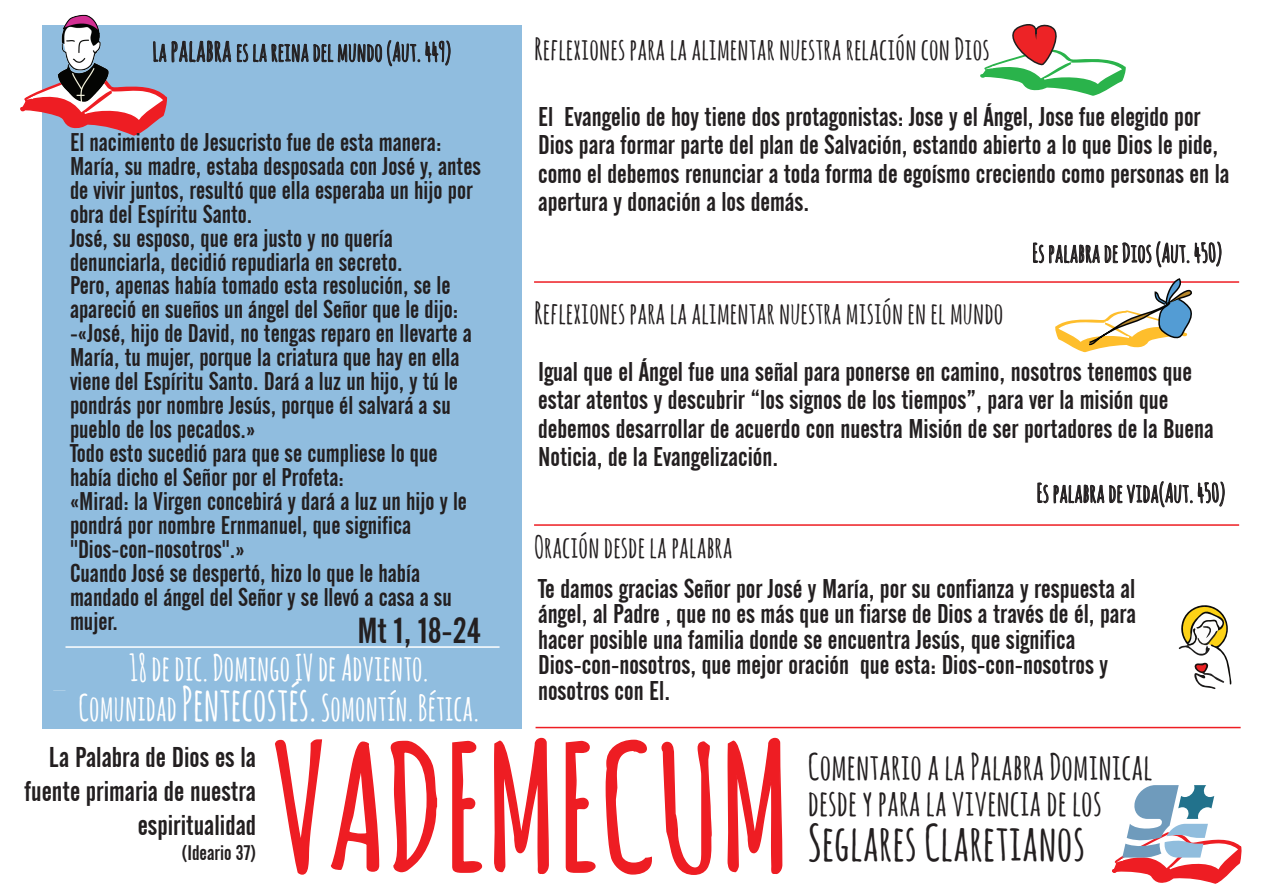
<style>
.page{position:relative;width:1263px;height:893px;background:#fff}
.page>*{position:absolute;margin:0;border:0;box-sizing:border-box;transform-origin:0 0}
.t1{font:700 171px "Amatic SC";color:#ee1d23}
.t2{font:700 49.5px "Amatic SC";color:#231f20}
.t3{font:700 36px/39.3px "Amatic SC";color:#fff;text-align:center;scale:.9 1}
.t4{font:700 36px/36px "Amatic SC";color:#231f20}
.t5{font:36px "Alternate Gothic No 2 BT";color:#231f20}
.t6{font:700 30px "Amatic SC";color:#231f20}
.t7{font:28.5px/34.2px "Alternate Gothic No 2 BT";color:#231f20;text-align:right}
.t8{font:27px/28.5px "Alternate Gothic No 2 BT";color:#231f20}
.t9{font:25.5px/24px "Alternate Gothic No 2 BT";color:#231f20}
.t10{font:700 25.5px "Amatic SC";color:#231f20}
.t11{font:21px "Alternate Gothic No 2 BT";color:#231f20}
.s1{font-size:30px}
.s2{font-size:46.5px}
</style>
<div class="page">
<svg style="left:275px;top:739px;width:48px;height:136px"></svg>
<svg style="left:330px;top:741px;width:50px;height:131px"></svg>
<svg style="left:390px;top:740px;width:48px;height:133px"></svg>
<svg style="left:452px;top:740px;width:31px;height:133px"></svg>
<svg style="left:494px;top:737px;width:55px;height:137px"></svg>
<svg style="left:565px;top:740px;width:31px;height:133px"></svg>
<svg style="left:605px;top:739px;width:47px;height:136px"></svg>
<svg style="left:661px;top:741px;width:51px;height:134px"></svg>
<svg style="left:727px;top:737px;width:56px;height:137px"></svg>
<div style="left:42px;top:26px;width:479px;height:703px;background:#90bddf"></div>
<svg style="left:20px;top:40px;width:211px;height:96px"></svg>
<svg style="left:237px;top:40px;width:214px;height:27px"></svg>
<svg style="left:1037px;top:481px;width:188px;height:27px"></svg>
<hr style="left:534px;top:281px;width:705px;height:2px;background:#ee1d23">
<hr style="left:534px;top:524px;width:705px;height:2px;background:#ee1d23">
<hr style="left:536px;top:727px;width:704px;height:1px;background:#ee1d23">
<svg style="left:1033px;top:241px;width:189px;height:112px"></svg>
<svg style="left:980px;top:24px;width:146px;height:72px"></svg>
<hr style="left:65px;top:646px;width:434px;height:2px;background:#fff">
<svg style="left:1112px;top:785px;width:130px;height:99px"></svg>
<img style="left:53px;top:14px;width:62px;height:92px">
<svg style="left:1178px;top:605px;width:54px;height:84px"></svg>
<p class="t10" style="left:152px;top:34px;width:300px">La <span class="s1">palabra</span> es la reina del mundo (Aut. 449)</p>
<p class="t9" style="left:70px;top:130px;width:412px">El nacimiento de Jesucristo fue de esta manera:<br>María, su madre, estaba desposada con José y, antes de vivir juntos, resultó que ella esperaba un hijo por obra del Espíritu Santo.<br>José, su esposo, que era justo y no quería denunciarla, decidió repudiarla en secreto.<br>Pero, apenas había tomado esta resolución, se le apareció en sueños un ángel del Señor que le dijo: -«José, hijo de David, no tengas reparo en llevarte a María, tu mujer, porque la criatura que hay en ella viene del Espíritu Santo. Dará a luz un hijo, y tú le pondrás por nombre Jesús, porque él salvará a su pueblo de los pecados.»<br>Todo esto sucedió para que se cumpliese lo que había dicho el Señor por el Profeta:<br>«Mirad: la Virgen concebirá y dará a luz un hijo y le pondrá por nombre Ernmanuel, que significa "Dios-con-nosotros".»<br>Cuando José se despertó, hizo lo que le había mandado el ángel del Señor y se llevó a casa a su mujer.</p>
<h3 class="t5" style="left:357px;top:610px;width:125px">Mt 1, 18-24</h3>
<h3 class="t3" style="left:78px;top:647px;width:446px">18 de dic. Domingo IV de Adviento.<br>Comunidad <span class="s2">Pentecostés.</span> Somontín. Bética.</h3>
<p class="t6" style="left:534px;top:28px;width:457px">Reflexiones para la alimentar nuestra relación con Dios</p>
<p class="t8" style="left:538px;top:102px;width:693px">El Evangelio de hoy tiene dos protagonistas: Jose y el Ángel, Jose fue elegido por Dios para formar parte del plan de Salvación, estando abierto a lo que Dios le pide, como el debemos renunciar a toda forma de egoísmo creciendo como personas en la apertura y donación a los demás.</p>
<p class="t6" style="left:534px;top:292px;width:471px">Reflexiones para la alimentar nuestra misión en el mundo</p>
<p class="t10" style="left:1032px;top:235px;width:191px">Es palabra de Dios (Aut. 450)</p>
<p class="t8" style="left:538px;top:357px;width:677px">Igual que el Ángel fue una señal para ponerse en camino, nosotros tenemos que estar atentos y descubrir “los signos de los tiempos”, para ver la misión que debemos desarrollar de acuerdo con nuestra Misión de ser portadores de la Buena Noticia, de la Evangelización.</p>
<p class="t6" style="left:534px;top:526px;width:200px">Oración desde la palabra</p>
<p class="t10" style="left:1036px;top:475px;width:190px">Es palabra de vida(Aut. 450)</p>
<p class="t8" style="left:538px;top:576px;width:600px;line-height:25.5px">Te damos gracias Señor por José y María, por su confianza y respuesta al ángel, al Padre , que no es más que un fiarse de Dios a través de él, para hacer posible una familia donde se encuentra Jesús, que significa Dios-con-nosotros, que mejor oración que esta: Dios-con-nosotros y nosotros con El.</p>
<p class="t7" style="left:25px;top:740px;width:233px">La Palabra de Dios es la fuente primaria de nuestra espiritualidad</p>
<p class="t11" style="left:182px;top:841px;width:76px">(Ideario 37)</p>
<h1 class="t1" style="left:271px;top:686px;width:521px">VADEMECUM</h1>
<h3 class="t4" style="left:808px;top:748px;width:346px">Comentario a la Palabra Dominical desde y para la vivencia de los</h3>
<h2 class="t2" style="left:808px;top:808px;width:279px">Seglares Claretianos</h2>
</div>
